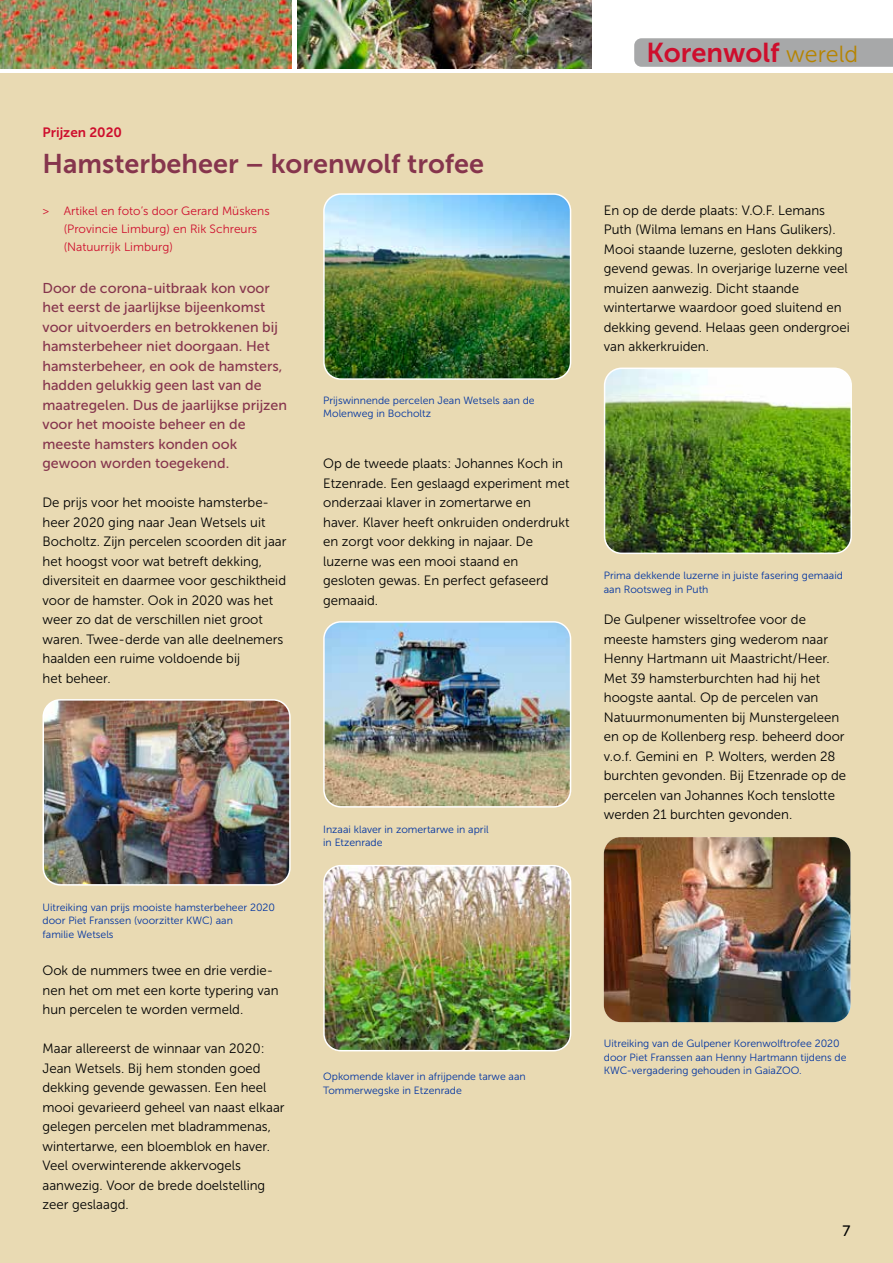
<style>
.page{position:relative;width:893px;height:1263px;background:#fff}
.page>*{position:absolute;margin:0;border:0;box-sizing:border-box;transform-origin:0 0}
.t1{font:27.15px "Museo Sans 700";color:#ce0e2d}
.t2{font:27px "Museo Sans 700";color:#86354d}
.t3{font:15px "Museo Sans 500";color:#000}
.t4{font:14.25px/19.5px "Museo Sans 500";color:#86354d}
.t5{font:13.5px/19.5px "Museo Sans 300";color:#000}
.t6{font:13.5px "Museo Sans 700";color:#ce0e2d}
.t7{font:12px/18px "Museo Sans 300";color:#ce0e2d}
.t8{font:10.5px/13.5px "Museo Sans 300";color:#0033a1}
.s1{font-family:"Museo Sans 300";font-size:23.25px;color:#b68400}
</style>
<div class="page">
<div style="left:0;top:74px;width:893px;height:1189px;background:#e9dab3"></div>
<svg style="left:297px;top:0;width:1px;height:68px"></svg>
<svg style="left:634px;top:38px;width:259px;height:29px;background:#a8a9aa"></svg>
<img style="left:0;top:0;width:291px;height:68px">
<img style="left:298px;top:0;width:293px;height:68px">
<img style="left:43px;top:702px;width:245px;height:181px">
<div style="left:43px;top:699px;width:248px;height:187px;border:2px solid #fff;border-radius:17px"></div>
<img style="left:326px;top:196px;width:245px;height:181px">
<div style="left:323px;top:193px;width:248px;height:187px;border:2px solid #fff;border-radius:17px"></div>
<img style="left:326px;top:624px;width:245px;height:181px">
<div style="left:323px;top:621px;width:248px;height:187px;border:2px solid #fff;border-radius:17px"></div>
<img style="left:326px;top:866px;width:245px;height:185px">
<div style="left:323px;top:865px;width:248px;height:186px;border:2px solid #fff;border-radius:17px"></div>
<img style="left:605px;top:368px;width:244px;height:185px">
<div style="left:604px;top:368px;width:248px;height:186px;border:2px solid #fff;border-radius:17px"></div>
<img style="left:604px;top:837px;width:246px;height:185px">
<p class="t6" style="left:43px;top:124px;width:81px">Prijzen 2020</p>
<h2 class="t2" style="left:43px;top:148px;width:443px">Hamsterbeheer – korenwolf trofee</h2>
<p class="t7" style="left:64px;top:201px;width:207px;text-indent:-21px">&gt; Artikel en foto’s door Gerard Müskens (Provincie Limburg) en Rik Schreurs (Natuurrijk Limburg)</p>
<p class="t4" style="left:43px;top:278px;width:246px">Door de corona-uitbraak kon voor het eerst de jaarlijkse bijeenkomst voor uitvoerders en betrokkenen bij hamsterbeheer niet doorgaan. Het hamsterbeheer, en ook de hamsters, hadden gelukkig geen last van de maatregelen. Dus de jaarlijkse prijzen voor het mooiste beheer en de meeste hamsters konden ook gewoon worden toegekend.</p>
<p class="t5" style="left:43px;top:493px;width:245px">De prijs voor het mooiste hamsterbe&shy;heer 2020 ging naar Jean Wetsels uit Bocholtz. Zijn percelen scoorden dit jaar het hoogst voor wat betreft dekking, diversiteit en daarmee voor geschiktheid voor de hamster. Ook in 2020 was het weer zo dat de verschillen niet groot waren. Twee-derde van alle deelnemers haalden een ruime voldoende bij<br>het beheer.</p>
<p class="t8" style="left:323px;top:393px;width:213px">Prijswinnende percelen Jean Wetsels aan de<br>Molenweg in Bocholtz</p>
<p class="t5" style="left:323px;top:454px;width:248px">Op de tweede plaats: Johannes Koch in Etzenrade. Een geslaagd experiment met onderzaai klaver in zomertarwe en haver. Klaver heeft onkruiden onderdrukt en zorgt voor dekking in najaar. De luzerne was een mooi staand en gesloten gewas. En perfect gefaseerd gemaaid.</p>
<p class="t8" style="left:43px;top:900px;width:234px">Uitreiking van prijs mooiste hamsterbeheer 2020 door Piet Franssen (voorzitter KWC) aan<br>familie Wetsels</p>
<p class="t5" style="left:43px;top:961px;width:238px">Ook de nummers twee en drie verdie&shy;nen het om met een korte typering van hun percelen te worden vermeld.</p>
<p class="t5" style="left:43px;top:1039px;width:244px">Maar allereerst de winnaar van 2020:<br>Jean Wetsels. Bij hem stonden goed dekking gevende gewassen. Een heel mooi gevarieerd geheel van naast elkaar gelegen percelen met bladrammenas, wintertarwe, een bloemblok en haver.<br>Veel overwinterende akkervogels aanwezig. Voor de brede doelstelling zeer geslaagd.</p>
<p class="t8" style="left:323px;top:822px;width:167px">Inzaai klaver in zomertarwe in april in Etzenrade</p>
<p class="t8" style="left:323px;top:1070px;width:204px">Opkomende klaver in afrijpende tarwe aan<br>Tommerwegske in Etzenrade</p>
<h1 class="t1" style="left:646px;top:37px;width:213px">Korenwolf <span class="s1">wereld</span></h1>
<p class="t5" style="left:604px;top:200px;width:247px">En op de derde plaats: V.O.F. Lemans Puth (Wilma lemans en Hans Gulikers).<br>Mooi staande luzerne, gesloten dekking gevend gewas. In overjarige luzerne veel muizen aanwezig. Dicht staande wintertarwe waardoor goed sluitend en dekking gevend. Helaas geen ondergroei van akkerkruiden.</p>
<p class="t8" style="left:604px;top:569px;width:241px">Prima dekkende luzerne in juiste fasering gemaaid aan Rootsweg in Puth</p>
<p class="t5" style="left:604px;top:610px;width:244px">De Gulpener wisseltrofee voor de meeste hamsters ging wederom naar Henny Hartmann uit Maastricht/Heer.<br>Met 39 hamsterburchten had hij het hoogste aantal. Op de percelen van Natuurmonumenten bij Munstergeleen en op de Kollenberg resp. beheerd door v.o.f. Gemini en P. Wolters, werden 28 burchten gevonden. Bij Etzenrade op de percelen van Johannes Koch tenslotte werden 21 burchten gevonden.</p>
<p class="t8" style="left:604px;top:1037px;width:244px">Uitreiking van de Gulpener Korenwolftrofee 2020 door Piet Franssen aan Henny Hartmann tijdens de<br>KWC-vergadering gehouden in GaiaZOO.</p>
<p class="t3" style="left:842px;top:1222px;width:9px">7</p>
</div>
